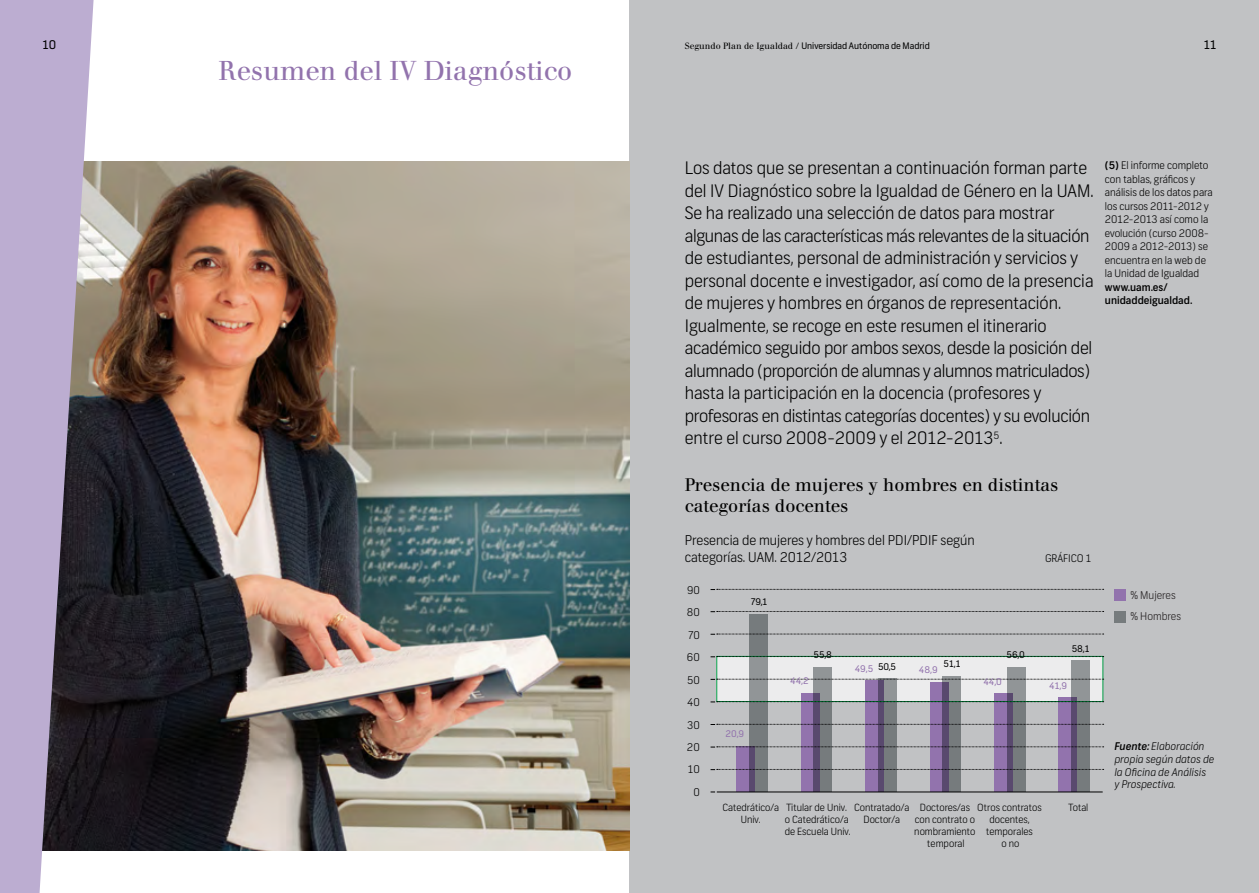
<style>
.page{position:relative;width:1259px;height:893px;background:#fff}
.page>*{position:absolute;margin:0;border:0;box-sizing:border-box;transform-origin:0 0}
.t1{font:27px "Walbaum";color:#9273ad}
.t2{font:18px/21px "Walbaum";color:#000}
.t3{font:300 17.25px/22.5px "Frank";color:#000}
.t4{font:300 13.5px/16.5px "Frank";color:#000}
.t5{font:12px "Frank";color:#000}
.t6{font:italic 300 10.65px/12.9px "Frank";color:#000}
.t7{font:300 10.65px/22.5px "Frank";color:#000;text-align:right}
.t8{font:300 10.65px/21.3px "Frank";color:#231f20}
.t9{font:300 10.5px/13.5px "Frank";color:#000}
.t10{font:500 10.5px/13.5px "Frank";color:#000}
.t11{font:300 9.9px/12px "Frank";color:#000;text-align:center}
.t12{font:9.15px "Frank";color:#9273ad}
.t13{font:9.15px "Frank";color:#000}
.t14{font:9px "Frank";color:#000}
.s1{font-family:"Walbaum"}
.s2{font-weight:500}
</style>
<div class="page">
<div style="left:629px;top:0;width:630px;height:893px;background:#c1c2c4"></div>
<div style="left:717px;top:656px;width:386px;height:45px;background:#ececed"></div>
<div style="left:1114px;top:589px;width:11px;height:12px;background:#9273ad"></div>
<div style="left:1114px;top:611px;width:11px;height:11px;background:#767b7d"></div>
<div style="left:737px;top:747px;width:18px;height:45px;background:#9273ad"></div>
<svg style="left:749px;top:614px;width:18px;height:178px;background:#797c81"></svg>
<div style="left:801px;top:693px;width:18px;height:99px;background:#9273ad"></div>
<svg style="left:813px;top:667px;width:19px;height:125px;background:#73717d"></svg>
<div style="left:865px;top:681px;width:19px;height:111px;background:#9273ad"></div>
<svg style="left:878px;top:680px;width:18px;height:112px;background:#6e6c7a"></svg>
<div style="left:930px;top:682px;width:18px;height:110px;background:#9273ad"></div>
<svg style="left:942px;top:677px;width:18px;height:115px;background:#6d6a79"></svg>
<div style="left:994px;top:694px;width:18px;height:98px;background:#9273ad"></div>
<svg style="left:1007px;top:667px;width:18px;height:125px;background:#73737e"></svg>
<div style="left:1058px;top:697px;width:19px;height:95px;background:#9273ad"></div>
<svg style="left:1071px;top:661px;width:18px;height:131px;background:#75757f"></svg>
<hr style="left:717px;top:792px;width:385px;height:1px;background:#000">
<svg style="left:710px;top:656px;width:393px;height:1px"></svg>
<svg style="left:710px;top:747px;width:393px;height:1px"></svg>
<svg style="left:710px;top:701px;width:393px;height:1px"></svg>
<svg style="left:710px;top:679px;width:393px;height:1px"></svg>
<svg style="left:710px;top:769px;width:393px;height:1px"></svg>
<svg style="left:710px;top:634px;width:393px;height:1px"></svg>
<svg style="left:710px;top:611px;width:393px;height:1px"></svg>
<svg style="left:710px;top:589px;width:393px;height:1px"></svg>
<svg style="left:710px;top:724px;width:393px;height:1px"></svg>
<img style="left:94px;top:161px;width:535px;height:689px">
<svg style="left:0;top:0;width:94px;height:893px;background:#9d92ac"></svg>
<p class="t5" style="left:43px;top:38px;width:15px">10</p>
<p class="t14" style="left:685px;top:41px;width:246px"><span class="s1">Segundo Plan de Igualdad /</span> Universidad Autónoma de Madrid</p>
<p class="t5" style="left:1204px;top:38px;width:14px">11</p>
<h1 class="t1" style="left:218px;top:55px;width:355px">Resumen del IV Diagnóstico</h1>
<p class="t3" style="left:685px;top:157px;width:410px">Los datos que se presentan a continuación forman parte del IV Diagnóstico sobre la Igualdad de Género en la UAM.<br>Se ha realizado una selección de datos para mostrar algunas de las características más relevantes de la situación de estudiantes, personal de administración y servicios y personal docente e investigador, así como de la presencia de mujeres y hombres en órganos de representación.<br>Igualmente, se recoge en este resumen el itinerario académico seguido por ambos sexos, desde la posición del alumnado (proporción de alumnas y alumnos matriculados) hasta la participación en la docencia (profesores y profesoras en distintas categorías docentes) y su evolución entre el curso 2008-2009 y el 2012-2013<sup>5</sup> .</p>
<p class="t2" style="left:685px;top:474px;width:375px">Presencia de mujeres y hombres en distintas categorías docentes</p>
<p class="t4" style="left:685px;top:532px;width:291px">Presencia de mujeres y hombres del PDI/PDIF según categorías. UAM. 2012/2013</p>
<p class="t9" style="left:1045px;top:551px;width:48px">GRáFICo 1</p>
<p class="t7" style="left:687px;top:579px;width:14px">90<br>80<br>70<br>60<br>50<br>40<br>30<br>20<br>10<br>0</p>
<p class="t13" style="left:750px;top:596px;width:18px">79,1</p>
<p class="t12" style="left:725px;top:729px;width:20px">20,9</p>
<p class="t13" style="left:813px;top:649px;width:20px">55,8</p>
<p class="t12" style="left:790px;top:675px;width:20px">44,2</p>
<p class="t13" style="left:943px;top:659px;width:18px">51,1</p>
<p class="t13" style="left:878px;top:661px;width:20px">50,5</p>
<p class="t12" style="left:854px;top:663px;width:20px">49,5</p>
<p class="t12" style="left:919px;top:665px;width:20px">48,9</p>
<p class="t13" style="left:1006px;top:649px;width:20px">56,0</p>
<p class="t12" style="left:983px;top:676px;width:20px">44,0</p>
<p class="t13" style="left:1071px;top:643px;width:19px">58,1</p>
<p class="t12" style="left:1049px;top:680px;width:19px">41,9</p>
<p class="t11" style="left:722px;top:801px;width:58px">Catedrático/a<br>Univ.</p>
<p class="t11" style="left:784px;top:801px;width:68px;text-align:left">Titular de Univ. o Catedrático/a de Escuela Univ.</p>
<p class="t11" style="left:854px;top:801px;width:57px">Contratado/a<br>Doctor/a</p>
<p class="t11" style="left:914px;top:801px;width:63px">Doctores/as con contrato o nombramiento tem oral</p>
<p class="t11" style="left:977px;top:801px;width:66px">Otros contratos docentes,<br>tem orales<br>o no</p>
<p class="t11" style="left:1068px;top:801px;width:21px">Total</p>
<p class="t9" style="left:1105px;top:159px;width:109px"><span class="s2">(5)</span> El informe completo con tablas, gráfcos y análisis de los datos para los cursos 2011-2012 y<br>2012-2013 así como la evolución (curso 2008-<br>2009 a 2012-2013) se encuentra en la web de la Unidad de Igualdad</p>
<p class="t10" style="left:1105px;top:281px;width:89px">www.uam.es/ unidaddeigualdad.</p>
<p class="t8" style="left:1130px;top:585px;width:52px">% Mujeres % Hombres</p>
<p class="t6" style="left:1114px;top:740px;width:101px"><span class="s2">Fuente:</span> Elaboración propia según datos de la Ofcina de Análisis<br>y Prospecti a.</p>
</div>
